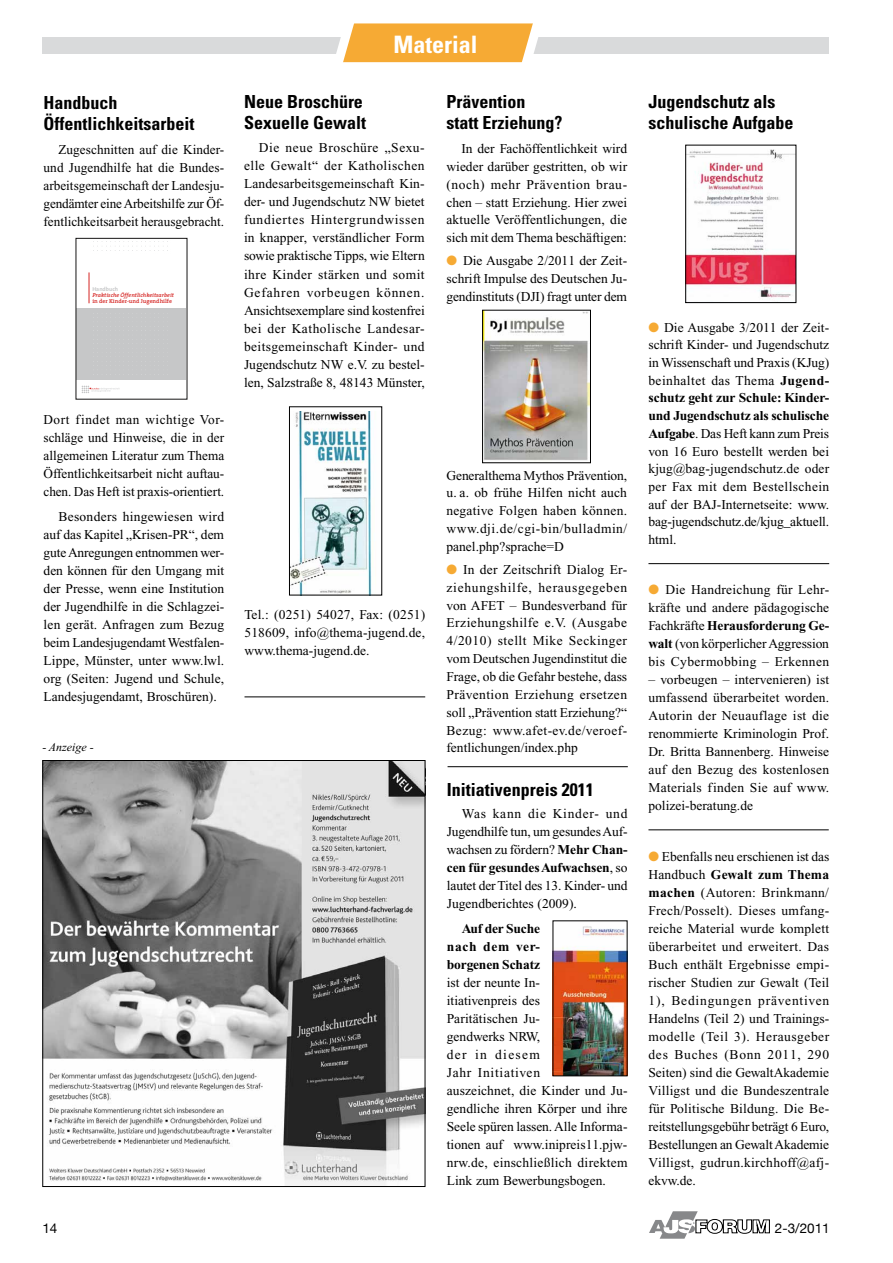
<style>
.page{position:relative;width:893px;height:1263px;background:#fff}
.page>*{position:absolute;margin:0;border:0;box-sizing:border-box;transform-origin:0 0}
.t1{font:700 condensed 24px "Univers";color:#fff}
.t2{font:700 condensed 18px/21px "Univers";color:#000}
.t3{font:13.5px/18px "Times New Roman";color:#000;text-align:justify}
.t4{font:700 13.5px/18px "Times New Roman";letter-spacing:-.005em;color:#000;text-align:justify}
.t5{font:13.5px "Helvetica Neue";color:#000}
.t6{font:italic 12px "Times New Roman";color:#000}
.t7{font:italic 600 5.7px "The Serif";color:#d52422}
.t8{font:600 5.7px "The Serif";color:#d52422}
.t9{font:700 5.7px "The Sans";color:#c6c7c8}
.s1{color:#f6aa34}
.s2{font-weight:700}
</style>
<div class="page">
<div style="left:43px;top:37px;width:786px;height:17px;background:#d9dadb"></div>
<svg style="left:336px;top:23px;width:202px;height:40px;background:#f6b550"></svg>
<img style="left:687px;top:149px;width:107px;height:149px">
<div style="left:685px;top:145px;width:111px;height:158px;border:1px solid #000"></div>
<div style="left:76px;top:308px;width:109px;height:72px;background:#c6c7c8"></div>
<svg style="left:82px;top:386px;width:38px;height:7px"></svg>
<svg style="left:93px;top:241px;width:75px;height:10px"></svg>
<hr style="left:89px;top:272px;width:1px;height:31px;background:#d52422">
<hr style="left:648px;top:563px;width:181px;height:1px;background:#000">
<hr style="left:648px;top:829px;width:181px;height:1px;background:#000">
<img style="left:45px;top:762px;width:378px;height:423px">
<img style="left:383px;top:762px;width:40px;height:47px">
<hr style="left:244px;top:697px;width:181px;height:1px;background:#000">
<img style="left:291px;top:411px;width:82px;height:182px">
<div style="left:289px;top:407px;width:93px;height:188px;border:1px solid #000"></div>
<img style="left:484px;top:312px;width:105px;height:149px">
<div style="left:482px;top:310px;width:109px;height:153px;border:1px solid #000"></div>
<img style="left:555px;top:926px;width:70px;height:148px">
<hr style="left:448px;top:766px;width:180px;height:1px;background:#000">
<svg style="left:649px;top:1211px;width:121px;height:28px"></svg>
<h2 class="t2" style="left:44px;top:92px;width:153px">Handbuch<br>Öffentlichkeitsarbeit</h2>
<p class="t3" style="left:44px;top:141px;width:182px;text-indent:15px">Zugeschnitten auf die Kinder&shy;und Jugendhilfe hat die Bundes&shy;arbeitsgemeinschaft der Landesju&shy;gendämter eine Arbeitshilfe zur Öf&shy;fentlichkeitsarbeit herausgebracht.</p>
<p class="t9" style="left:92px;top:284px;width:27px">Handbuch</p>
<p class="t7" style="left:92px;top:290px;width:83px">Praktische Öffentlichkeitsarbeit</p>
<p class="t8" style="left:92px;top:296px;width:81px">in der Kinder-und Jugendhilfe</p>
<p class="t3" style="left:44px;top:411px;width:182px">Dort findet man wichtige Vor&shy;schläge und Hinweise, die in der allgemeinen Literatur zum Thema Öffentlichkeitsarbeit nicht auftau&shy;chen. Das Heft ist praxis-orientiert.</p>
<p class="t3" style="left:44px;top:507px;width:182px;text-indent:15px">Besonders hingewiesen wird auf das Kapitel „Krisen-PR“, dem gute Anregungen entnommen wer&shy;den können für den Umgang mit der Presse, wenn eine Institution der Jugendhilfe in die Schlagzei&shy;len gerät. Anfragen zum Bezug beim Landesjugendamt Westfalen-Lippe, Münster, unter www.lwl. org (Seiten: Jugend und Schule, Landesjugendamt, Broschüren).</p>
<p class="t6" style="left:43px;top:740px;width:53px">- Anzeige -</p>
<p class="t5" style="left:42px;top:1220px;width:17px">14</p>
<h1 class="t1" style="left:394px;top:29px;width:85px">Material</h1>
<h2 class="t2" style="left:244px;top:91px;width:124px">Neue Broschüre<br>Sexuelle Gewalt</h2>
<p class="t3" style="left:244px;top:138px;width:182px;text-indent:15px">Die neue Broschüre „Sexu&shy;elle Gewalt“ der Katholischen Landesarbeitsgemeinschaft Kin&shy;der- und Jugendschutz NW bietet fundiertes Hintergrundwissen in knapper, verständlicher Form sowie praktische Tipps, wie Eltern ihre Kinder stärken und somit Gefahren vorbeugen können.<br>Ansichtsexemplare sind kostenfrei bei der Katholische Landesar&shy;beitsgemeinschaft Kinder- und Jugendschutz NW e.V. zu bestel&shy;len, Salzstraße 8, 48143 Münster,</p>
<h2 class="t2" style="left:446px;top:91px;width:117px">Prävention<br>statt Erziehung?</h2>
<p class="t3" style="left:446px;top:140px;width:182px;text-indent:15px">In der Fachöffentlichkeit wird wieder darüber gestritten, ob wir (noch) mehr Prävention brau&shy;chen – statt Erziehung. Hier zwei aktuelle Veröffentlichungen, die sich mit dem Thema beschäftigen:</p>
<p class="t3" style="left:446px;top:252px;width:182px"><span class="s1">●</span> Die Ausgabe 2/2011 der Zeit&shy;schrift Impulse des Deutschen Ju&shy;gendinstituts (DJI) fragt unter dem</p>
<p class="t3" style="left:244px;top:605px;width:182px">Tel.: (0251) 54027, Fax: (0251)<br>518609, info@thema-jugend.de, www.thema-jugend.de.</p>
<p class="t3" style="left:446px;top:466px;width:182px">Generalthema Mythos Prävention, u. a. ob frühe Hilfen nicht auch negative Folgen haben können. www.dji.de/cgi-bin/bulladmin/ panel.php?sprache=D</p>
<p class="t3" style="left:446px;top:560px;width:182px"><span class="s1">●</span> In der Zeitschrift Dialog Er&shy;ziehungshilfe, herausgegeben von AFET – Bundesverband für Erziehungshilfe e.V. (Ausgabe 4/2010) stellt Mike Seckinger vom Deutschen Jugendinstitut die Frage, ob die Gefahr bestehe, dass Prävention Erziehung ersetzen soll „Prävention statt Erziehung?“ Bezug: www.afet-ev.de/veroef&shy;fentlichungen/index.php</p>
<h2 class="t2" style="left:447px;top:779px;width:148px">Initiativenpreis 2011</h2>
<p class="t3" style="left:447px;top:805px;width:182px;text-indent:15px">Was kann die Kinder- und Jugendhilfe tun, um gesundes Auf&shy;wachsen zu fördern? <span class="s2">Mehr Chan&shy;cen für gesundes Aufwachsen</span>, so lautet der Titel des 13. Kinder- und Jugendberichtes (2009).</p>
<p class="t4" style="left:447px;top:919px;width:95px;text-indent:15px">Auf der Suche nach dem ver&shy;borgenen Schatz</p>
<p class="t3" style="left:447px;top:973px;width:182px;text-align:left">ist der neunte In-<br>itiativenpreis des<br>Paritätischen Ju-<br>gendwerks NRW,<br>der in diesem<br>Jahr Initiativen<br>auszeichnet, die Kinder und Ju&shy;gendliche ihren Körper und ihre<br>Seele spüren lassen. Alle Informa&shy;tionen auf www.inipreis11.pjw&shy;nrw.de, einschließlich direktem<br>Link zum Bewerbungsbogen.</p>
<h2 class="t2" style="left:648px;top:91px;width:146px">Jugendschutz als schulische Aufgabe</h2>
<p class="t3" style="left:648px;top:318px;width:182px"><span class="s1">●</span> Die Ausgabe 3/2011 der Zeit&shy;schrift Kinder- und Jugendschutz in Wissenschaft und Praxis (KJug) beinhaltet das Thema <span class="s2">Jugend&shy;schutz geht zur Schule: Kinder&shy;und Jugendschutz als schulische Aufgabe</span>. Das Heft kann zum Preis von 16 Euro bestellt werden bei kjug@bag-jugendschutz.de oder per Fax mit dem Bestellschein auf der BAJ-Internetseite: www. bag-jugendschutz.de/kjug_aktuell. html.</p>
<p class="t3" style="left:648px;top:581px;width:182px"><span class="s1">●</span> Die Handreichung für Lehr&shy;kräfte und andere pädagogische Fachkräfte <span class="s2">Herausforderung Ge&shy;walt</span> (von körperlicher Aggression bis Cybermobbing – Erkennen</p>
<p class="t3" style="left:648px;top:671px;width:182px">– vorbeugen – intervenieren) ist umfassend überarbeitet worden.<br>Autorin der Neuauflage ist die renommierte Kriminologin Prof.<br>Dr. Britta Bannenberg. Hinweise auf den Bezug des kostenlosen Materials finden Sie auf www. polizei-beratung.de</p>
<p class="t3" style="left:648px;top:848px;width:182px"><span class="s1">●</span> Ebenfalls neu erschienen ist das Handbuch <span class="s2">Gewalt zum Thema machen</span> (Autoren: Brinkmann/ Frech/Posselt). Dieses umfang&shy;reiche Material wurde komplett überarbeitet und erweitert. Das Buch enthält Ergebnisse empi&shy;rischer Studien zur Gewalt (Teil 1), Bedingungen präventiven Handelns (Teil 2) und Trainings&shy;modelle (Teil 3). Herausgeber des Buches (Bonn 2011, 290<br>Seiten) sind die GewaltAkademie Villigst und die Bundeszentrale für Politische Bildung. Die Be&shy;reitstellungsgebühr beträgt 6 Euro, Bestellungen an Gewalt Akademie Villigst, gudrun.kirchhoff@afj&shy;ekvw.de.</p>
<p class="t5" style="left:775px;top:1220px;width:56px">2-3/2011</p>
</div>
